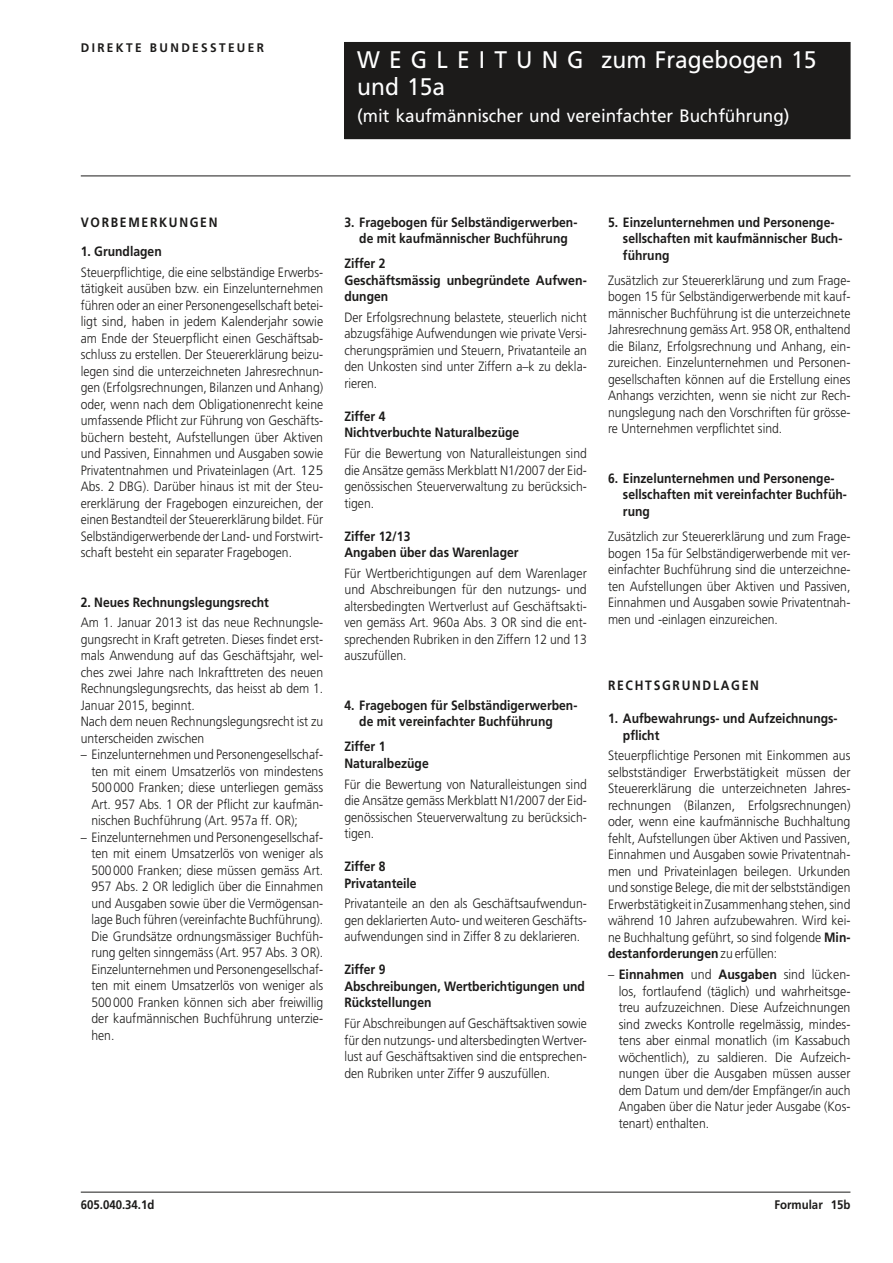
<style>
.page{position:relative;width:893px;height:1263px;background:#fff}
.page>*{position:absolute;margin:0;border:0;box-sizing:border-box;transform-origin:0 0}
.t1{font:24px/27px "Frutiger";color:#fff;scale:.95 1}
.t2{font:18px "Frutiger";color:#fff;scale:.95 1}
.Grundschrift{font:300 13.5px/16.5px "Frutiger";color:#1c1b1a;text-align:justify;scale:.9 1}
.Grundschrift_Titel{font:700 13.5px/16.5px "Frutiger";color:#1c1b1a;scale:.9 1}
.Grundschrift_mit_E{font:300 13.5px/16.5px "Frutiger";color:#1c1b1a;text-align:justify;scale:.92 1}
.Grundschrift-2{font:300 13.5px/16.5px "Frutiger";color:#1c1b1a;text-align:justify;scale:.92 1}
.Grundschrift-3{font:700 13.5px/16.5px "Frutiger";color:#1c1b1a;scale:.9 1}
.Grundschrift-4{font:300 13.5px/16.5px "Frutiger";color:#1c1b1a;text-align:justify;scale:.89 1}
.Grundschrift-5{font:700 13.5px/16.5px "Frutiger";color:#1c1b1a;scale:.92 1}
.Titel_Versal{font:700 13.5px "Frutiger";letter-spacing:.14em;color:#1c1b1a;scale:.9 1}
.Grundschrift_Titel-2{font:700 12.45px "Frutiger";color:#1c1b1a;scale:.92 1}
.Grundschrift-6{font:700 12.45px "Frutiger";letter-spacing:.2em;color:#1c1b1a;scale:.95 1}
.s1{font-weight:700}
</style>
<div class="page">
<hr style="left:81px;top:1192px;width:769px;height:1px;background:#1c1b1a">
<div style="left:345px;top:42px;width:505px;height:97px;background:#1c1b1a"></div>
<hr style="left:81px;top:176px;width:769px;height:1px;background:#1c1b1a">
<p class="Grundschrift-6" style="left:81px;top:40px;width:194px">DIREKTE BUNDESSTEUER</p>
<p class="t1" style="left:357px;top:46px;width:485px">W E G L E I T U N G zum Fragebogen 15 und 15a</p>
<p class="t2" style="left:357px;top:105px;width:457px">(mit kaufmännischer und vereinfachter Buchführung)</p>
<p class="Titel_Versal" style="left:81px;top:214px;width:153px">VORBEMERKUNGEN</p>
<p class="Grundschrift_Titel" style="left:81px;top:243px;width:92px">1. Grundlagen</p>
<p class="Grundschrift" style="left:81px;top:264px;width:271px">Steuerpflichtige, die eine selbständige Erwerbs&shy;tätigkeit ausüben bzw. ein Einzelunternehmen führen oder an einer Personengesellschaft betei&shy;ligt sind, haben in jedem Kalenderjahr sowie am Ende der Steuerpflicht einen Geschäftsab&shy;schluss zu erstellen. Der Steuererklärung beizu&shy;legen sind die unterzeichneten Jahresrechnun&shy;gen (Erfolgsrechnungen, Bilanzen und Anhang) oder, wenn nach dem Obligationenrecht keine umfassende Pflicht zur Führung von Geschäfts&shy;büchern besteht, Aufstellungen über Aktiven und Passiven, Einnahmen und Ausgaben sowie Privatentnahmen und Privateinlagen (Art. 125<br>Abs. 2 DBG). Darüber hinaus ist mit der Steu&shy;ererklärung der Fragebogen einzureichen, der einen Bestandteil der Steuererklärung bildet. Für Selbständigerwerbende der Land- und Forstwirt&shy;schaft besteht ein separater Fragebogen.</p>
<p class="Grundschrift_Titel" style="left:81px;top:593px;width:211px">2. Neues Rechnungslegungsrecht</p>
<p class="Grundschrift" style="left:81px;top:614px;width:271px">Am 1. Januar 2013 ist das neue Rechnungsle&shy;gungsrecht in Kraft getreten. Dieses findet erst&shy;mals Anwendung auf das Geschäftsjahr, wel&shy;ches zwei Jahre nach Inkrafttreten des neuen Rechnungslegungsrechts, das heisst ab dem 1.<br>Januar 2015, beginnt.</p>
<p class="Grundschrift" style="left:81px;top:713px;width:271px">Nach dem neuen Rechnungslegungsrecht ist zu unterscheiden zwischen</p>
<p class="Grundschrift" style="left:91px;top:746px;width:259px;text-indent:-11px">– Einzelunternehmen und Personengesellschaf&shy;ten mit einem Umsatzerlös von mindestens 500000 Franken; diese unterliegen gemäss Art. 957 Abs. 1 OR der Pflicht zur kaufmän&shy;nischen Buchführung (Art. 957a ff. OR);</p>
<p class="Grundschrift" style="left:91px;top:829px;width:259px;text-indent:-11px">– Einzelunternehmen und Personengesellschaf&shy;ten mit einem Umsatzerlös von weniger als 500000 Franken; diese müssen gemäss Art.<br>957 Abs. 2 OR lediglich über die Einnahmen und Ausgaben sowie über die Vermögensan&shy;lage Buch führen (vereinfachte Buchführung).<br>Die Grundsätze ordnungsmässiger Buchfüh&shy;rung gelten sinngemäss (Art. 957 Abs. 3 OR).<br>Einzelunternehmen und Personengesellschaf&shy;ten mit einem Umsatzerlös von weniger als 500000 Franken können sich aber freiwillig der kaufmännischen Buchführung unterzie&shy;hen.</p>
<p class="Grundschrift_Titel" style="left:344px;top:213px;width:260px;text-align:center">3. Fragebogen für Selbständigerwerben&shy;de mit kaufmännischer Buchführung</p>
<p class="Grundschrift-3" style="left:344px;top:255px;width:47px">Ziffer 2</p>
<p class="Grundschrift-5" style="left:344px;top:271px;width:265px">Geschäftsmässig unbegründete Aufwen&shy;dungen</p>
<p class="Grundschrift" style="left:344px;top:309px;width:271px">Der Erfolgsrechnung belastete, steuerlich nicht abzugsfähige Aufwendungen wie private Versi&shy;cherungsprämien und Steuern, Privatanteile an den Unkosten sind unter Ziffern a–k zu dekla&shy;rieren.</p>
<p class="Grundschrift-3" style="left:344px;top:408px;width:47px">Ziffer 4</p>
<p class="Grundschrift-3" style="left:344px;top:424px;width:196px">Nichtverbuchte Naturalbezüge</p>
<p class="Grundschrift" style="left:344px;top:445px;width:271px">Für die Bewertung von Naturalleistungen sind die Ansätze gemäss Merkblatt N1/2007 der Eid&shy;genössischen Steuerverwaltung zu berücksich&shy;tigen.</p>
<p class="Grundschrift-3" style="left:344px;top:527px;width:75px">Ziffer 12/13</p>
<p class="Grundschrift-3" style="left:344px;top:544px;width:195px">Angaben über das Warenlager</p>
<p class="Grundschrift-2" style="left:344px;top:565px;width:265px">Für Wertberichtigungen auf dem Warenlager und Abschreibungen für den nutzungs- und altersbedingten Wertverlust auf Geschäftsakti&shy;ven gemäss Art. 960a Abs. 3 OR sind die ent&shy;sprechenden Rubriken in den Ziffern 12 und 13 auszufüllen.</p>
<p class="Grundschrift_Titel" style="left:359px;top:697px;width:244px;text-indent:-15px">4. Fragebogen für Selbständigerwerben&shy;de mit vereinfachter Buchführung</p>
<p class="Grundschrift-3" style="left:344px;top:738px;width:47px">Ziffer 1</p>
<p class="Grundschrift-3" style="left:344px;top:755px;width:95px">Naturalbezüge</p>
<p class="Grundschrift" style="left:344px;top:776px;width:271px">Für die Bewertung von Naturalleistungen sind die Ansätze gemäss Merkblatt N1/2007 der Eid&shy;genössischen Steuerverwaltung zu berücksich&shy;tigen.</p>
<p class="Grundschrift-3" style="left:344px;top:858px;width:47px">Ziffer 8</p>
<p class="Grundschrift-3" style="left:344px;top:874px;width:82px">Privatanteile</p>
<p class="Grundschrift" style="left:344px;top:895px;width:271px">Privatanteile an den als Geschäftsaufwendun&shy;gen deklarierten Auto- und weiteren Geschäfts&shy;aufwendungen sind in Ziffer 8 zu deklarieren.</p>
<p class="Grundschrift-3" style="left:344px;top:961px;width:47px">Ziffer 9</p>
<p class="Grundschrift-3" style="left:344px;top:978px;width:269px">Abschreibungen, Wertberichtigungen und<br>Rückstellungen</p>
<p class="Grundschrift-4" style="left:344px;top:1015px;width:274px">Für Abschreibungen auf Geschäftsaktiven sowie für den nutzungs- und altersbedingten Wertver&shy;lust auf Geschäftsaktiven sind die entsprechen&shy;den Rubriken unter Ziffer 9 auszufüllen.</p>
<p class="Grundschrift_Titel" style="left:623px;top:214px;width:245px;text-indent:-15px">5. Einzelunternehmen und Personenge&shy;sellschaften mit kaufmännischer Buch&shy;führung</p>
<p class="Grundschrift" style="left:608px;top:272px;width:271px">Zusätzlich zur Steuererklärung und zum Frage&shy;bogen 15 für Selbständigerwerbende mit kauf&shy;männischer Buchführung ist die unterzeichnete Jahresrechnung gemäss Art. 958 OR, enthaltend die Bilanz, Erfolgsrechnung und Anhang, ein&shy;zureichen. Einzelunternehmen und Personen&shy;gesellschaften können auf die Erstellung eines Anhangs verzichten, wenn sie nicht zur Rech&shy;nungslegung nach den Vorschriften für grösse&shy;re Unternehmen verpflichtet sind.</p>
<p class="Grundschrift_Titel" style="left:623px;top:470px;width:250px;text-indent:-15px">6. Einzelunternehmen und Personenge&shy;sellschaften mit vereinfachter Buchfüh&shy;rung</p>
<p class="Grundschrift" style="left:608px;top:528px;width:271px">Zusätzlich zur Steuererklärung und zum Frage&shy;bogen 15a für Selbständigerwerbende mit ver&shy;einfachter Buchführung sind die unterzeichne&shy;ten Aufstellungen über Aktiven und Passiven, Einnahmen und Ausgaben sowie Privatentnah&shy;men und -einlagen einzureichen.</p>
<p class="Titel_Versal" style="left:608px;top:677px;width:169px">RECHTSGRUNDLAGEN</p>
<p class="Grundschrift_Titel" style="left:623px;top:710px;width:240px;text-indent:-15px">1. Aufbewahrungs- und Aufzeichnungs&shy;pflicht</p>
<p class="Grundschrift" style="left:608px;top:747px;width:271px">Steuerpflichtige Personen mit Einkommen aus selbstständiger Erwerbstätigkeit müssen der Steuererklärung die unterzeichneten Jahres&shy;rechnungen (Bilanzen, Erfolgsrechnungen) oder, wenn eine kaufmännische Buchhaltung fehlt, Aufstellungen über Aktiven und Passiven, Einnahmen und Ausgaben sowie Privatentnah&shy;men und Privateinlagen beilegen. Urkunden und sonstige Belege, die mit der selbstständigen Erwerbstätigkeit in Zusammenhang stehen, sind während 10 Jahren aufzubewahren. Wird kei&shy;ne Buchhaltung geführt, so sind folgende <span class="s1">Min&shy;destanforderungen</span> zu erfüllen:</p>
<p class="Grundschrift_mit_E" style="left:619px;top:966px;width:253px;text-indent:-11px">– <span class="s1">Einnahmen</span> und <span class="s1">Ausgaben</span> sind lücken&shy;los, fortlaufend (täglich) und wahrheitsge&shy;treu aufzuzeichnen. Diese Aufzeichnungen sind zwecks Kontrolle regelmässig, mindes&shy;tens aber einmal monatlich (im Kassabuch wöchentlich), zu saldieren. Die Aufzeich&shy;nungen über die Ausgaben müssen ausser dem Datum und dem/der Empfänger/in auch Angaben über die Natur jeder Ausgabe (Kos&shy;tenart) enthalten.</p>
<p class="Grundschrift_Titel-2" style="left:81px;top:1197px;width:82px">605.040.34.1d</p>
<p class="Grundschrift_Titel-2" style="left:774px;top:1197px;width:84px">Formular 15b</p>
</div>
